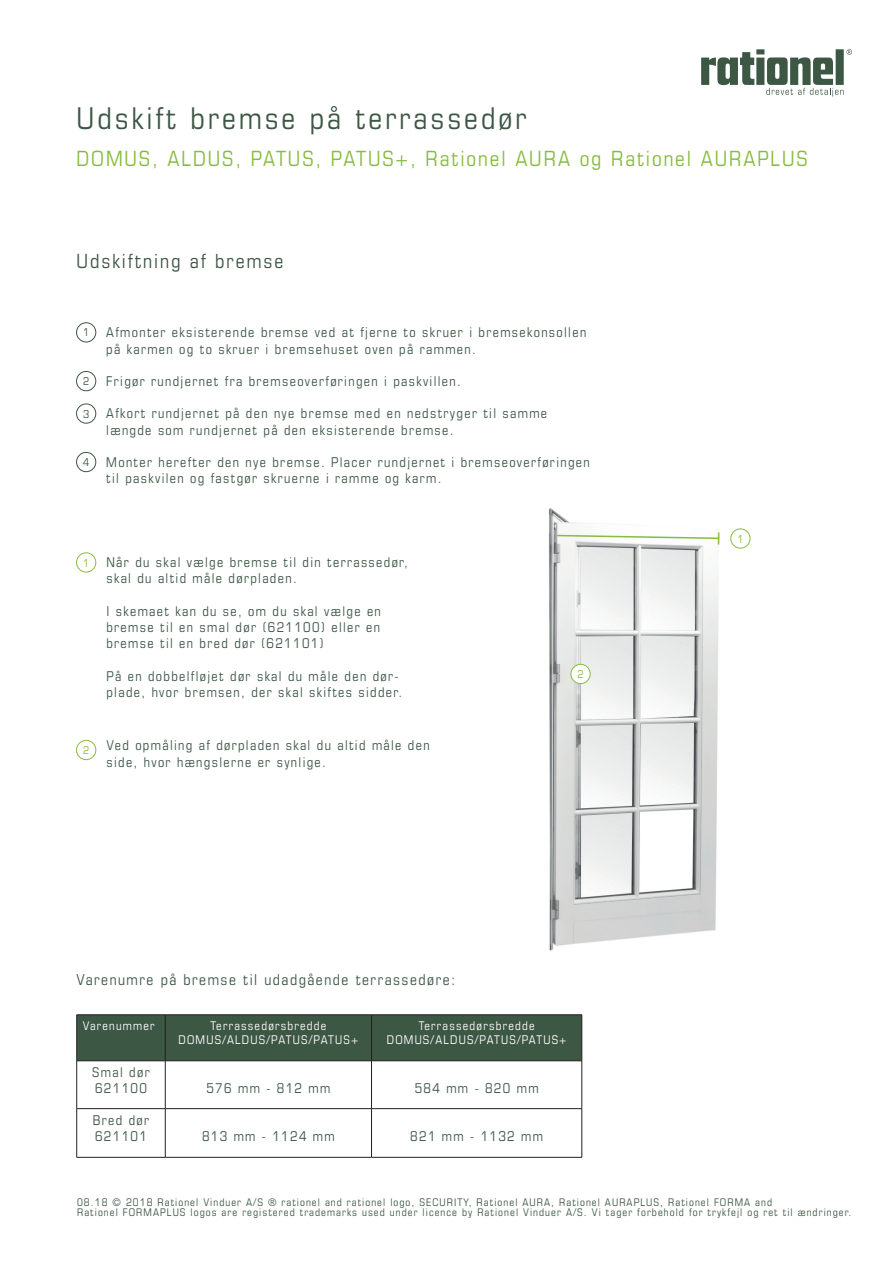
<style>
.page{position:relative;width:893px;height:1263px;background:#fff}
.page>*{position:absolute;margin:0;border:0;box-sizing:border-box;transform-origin:0 0}
.RVD_Brd_txt_NEG{font:condensed 30px "Eurostile LT Std";letter-spacing:.1em;color:#3d5745}
.t1{font:condensed 21px "Eurostile LT Std";letter-spacing:.09em;color:#87bc3f}
.t2{font:condensed 19.5px "Eurostile LT Std";letter-spacing:.1em;color:#3d5745}
.t3{font:condensed 15px "Eurostile LT Std";letter-spacing:.1em;color:#3d5745}
.t4{font:condensed 13.5px/16.2px "Eurostile LT Std";letter-spacing:.1em;color:#3d5745}
.t5{font:condensed 12px "Eurostile LT Std";letter-spacing:.1em;color:#fff}
.RVD_Brd_txt{font:condensed 10.95px "Eurostile LT Std";color:#3d5745}
.RVD_Brd_txt-2{font:condensed 10.95px "Eurostile LT Std";color:#87bc3f}
.RVD_Brd_txt_NEG-2{font:condensed 10.5px "Eurostile LT Std";letter-spacing:.1em;color:#3d5745}
</style>
<div class="page">
<div style="left:76px;top:322px;width:20px;height:20px;border:1px solid #3d5745;border-radius:50%"></div>
<div style="left:76px;top:552px;width:20px;height:20px;border:1px solid #87bc3f;border-radius:50%"></div>
<div style="left:76px;top:371px;width:20px;height:20px;border:1px solid #3d5745;border-radius:50%"></div>
<div style="left:76px;top:740px;width:20px;height:20px;border:1px solid #87bc3f;border-radius:50%"></div>
<div style="left:76px;top:403px;width:20px;height:21px;border:1px solid #3d5745;border-radius:50%"></div>
<div style="left:76px;top:452px;width:20px;height:20px;border:1px solid #3d5745;border-radius:50%"></div>
<img style="left:548px;top:508px;width:203px;height:443px">
<div style="left:730px;top:528px;width:20px;height:20px;border:1px solid #87bc3f;border-radius:50%"></div>
<div style="left:571px;top:664px;width:19px;height:20px;background:#fff;border-radius:50%"></div>
<div style="left:571px;top:664px;width:20px;height:20px;border:1px solid #87bc3f;border-radius:50%"></div>
<svg style="left:556px;top:532px;width:165px;height:12px"></svg>
<div style="left:77px;top:1015px;width:505px;height:45px;background:#3d5745"></div>
<hr style="left:77px;top:1014px;width:88px;height:1px;background:#231f20">
<hr style="left:76px;top:1015px;width:1px;height:45px;background:#231f20">
<hr style="left:165px;top:1014px;width:206px;height:1px;background:#231f20">
<hr style="left:165px;top:1015px;width:1px;height:45px;background:#231f20">
<hr style="left:371px;top:1014px;width:211px;height:1px;background:#231f20">
<hr style="left:371px;top:1015px;width:1px;height:45px;background:#231f20">
<hr style="left:582px;top:1015px;width:1px;height:45px;background:#231f20">
<hr style="left:77px;top:1060px;width:88px;height:1px;background:#231f20">
<hr style="left:76px;top:1061px;width:1px;height:47px;background:#231f20">
<hr style="left:165px;top:1060px;width:206px;height:1px;background:#231f20">
<hr style="left:165px;top:1061px;width:1px;height:47px;background:#231f20">
<hr style="left:371px;top:1060px;width:211px;height:1px;background:#231f20">
<hr style="left:371px;top:1061px;width:1px;height:47px;background:#231f20">
<hr style="left:582px;top:1061px;width:1px;height:47px;background:#231f20">
<hr style="left:77px;top:1108px;width:88px;height:1px;background:#231f20">
<hr style="left:76px;top:1109px;width:1px;height:48px;background:#231f20">
<hr style="left:165px;top:1108px;width:206px;height:1px;background:#231f20">
<hr style="left:165px;top:1109px;width:1px;height:48px;background:#231f20">
<hr style="left:371px;top:1108px;width:211px;height:1px;background:#231f20">
<hr style="left:371px;top:1109px;width:1px;height:48px;background:#231f20">
<hr style="left:582px;top:1109px;width:1px;height:48px;background:#231f20">
<hr style="left:77px;top:1157px;width:88px;height:1px;background:#231f20">
<hr style="left:165px;top:1157px;width:206px;height:1px;background:#231f20">
<hr style="left:371px;top:1157px;width:211px;height:1px;background:#231f20">
<svg style="left:701px;top:49px;width:151px;height:47px"></svg>
<p class="RVD_Brd_txt_NEG" style="left:77px;top:100px;width:452px">Udskift bremse på terrassedør</p>
<p class="t1" style="left:77px;top:146px;width:733px">DOMUS, ALDUS, PATUS, PATUS+, Rationel AURA og Rationel AURAPLUS</p>
<p class="t2" style="left:77px;top:249px;width:208px">Udskiftning af bremse</p>
<p class="RVD_Brd_txt" style="left:83px;top:326px;width:8px">1</p>
<p class="RVD_Brd_txt" style="left:83px;top:375px;width:8px">2</p>
<p class="RVD_Brd_txt" style="left:83px;top:407px;width:8px">3</p>
<p class="RVD_Brd_txt" style="left:83px;top:456px;width:8px">4</p>
<p class="t4" style="left:106px;top:324px;width:481px">Afmonter eksisterende bremse ved at fjerne to skruer i bremsekonsollen på karmen og to skruer i bremsehuset oven på rammen.</p>
<p class="t4" style="left:106px;top:373px;width:356px">Frigør rundjernet fra bremseoverføringen i paskvillen.</p>
<p class="t4" style="left:106px;top:405px;width:442px">Afkort rundjernet på den nye bremse med en nedstryger til samme længde som rundjernet på den eksisterende bremse.</p>
<p class="t4" style="left:106px;top:454px;width:485px">Monter herefter den nye bremse. Placer rundjernet i bremseoverføringen til paskvilen og fastgør skruerne i ramme og karm.</p>
<p class="RVD_Brd_txt-2" style="left:83px;top:556px;width:8px">1</p>
<p class="RVD_Brd_txt-2" style="left:83px;top:744px;width:8px">2</p>
<p class="t4" style="left:106px;top:554px;width:303px">Når du skal vælge bremse til din terrassedør, skal du altid måle dørpladen.</p>
<p class="t4" style="left:106px;top:603px;width:276px;text-align:justify">I skemaet kan du se, om du skal vælge en bremse til en smal dør (621100) eller en bremse til en bred dør (621101)</p>
<p class="t4" style="left:106px;top:667px;width:297px">På en dobbelfløjet dør skal du måle den dør&shy;plade, hvor bremsen, der skal skiftes sidder.</p>
<p class="t4" style="left:106px;top:737px;width:325px">Ved opmåling af dørpladen skal du altid måle den side, hvor hængslerne er synlige.</p>
<p class="RVD_Brd_txt-2" style="left:577px;top:668px;width:8px">2</p>
<p class="t3" style="left:77px;top:971px;width:380px">Varenumre på bremse til udadgående terrassedøre:</p>
<p class="t5" style="left:83px;top:1018px;width:73px">Varenummer</p>
<p class="t5" style="left:210px;top:1018px;width:117px">Terrassedørsbredde</p>
<p class="t5" style="left:179px;top:1033px;width:181px">DOMUS/ALDUS/PATUS/PATUS+</p>
<p class="t5" style="left:419px;top:1018px;width:117px">Terrassedørsbredde</p>
<p class="t5" style="left:387px;top:1033px;width:181px">DOMUS/ALDUS/PATUS/PATUS+</p>
<p class="t4" style="left:92px;top:1064px;width:59px">Smal dør</p>
<p class="t4" style="left:95px;top:1080px;width:53px">621100</p>
<p class="t4" style="left:206px;top:1080px;width:125px">576 mm - 812 mm</p>
<p class="t4" style="left:415px;top:1080px;width:125px">584 mm - 820 mm</p>
<p class="t4" style="left:93px;top:1111px;width:58px">Bred dør</p>
<p class="t4" style="left:95px;top:1128px;width:53px">621101</p>
<p class="t4" style="left:202px;top:1128px;width:134px">813 mm - 1124 mm</p>
<p class="t4" style="left:410px;top:1128px;width:134px">821 mm - 1132 mm</p>
<p class="RVD_Brd_txt-2" style="left:737px;top:532px;width:8px">1</p>
<p class="RVD_Brd_txt_NEG-2" style="left:77px;top:1196px;width:696px">08.18 © 2018 Rationel Vinduer A/S ® rationel and rationel logo, SECURITY, Rationel AURA, Rationel AURAPLUS, Rationel FORMA and</p>
<p class="RVD_Brd_txt_NEG-2" style="left:77px;top:1206px;width:776px">Rationel FORMAPLUS logos are registered trademarks used under licence by Rationel Vinduer A/S. Vi tager forbehold for trykfejl og ret til ændringer.</p>
</div>
